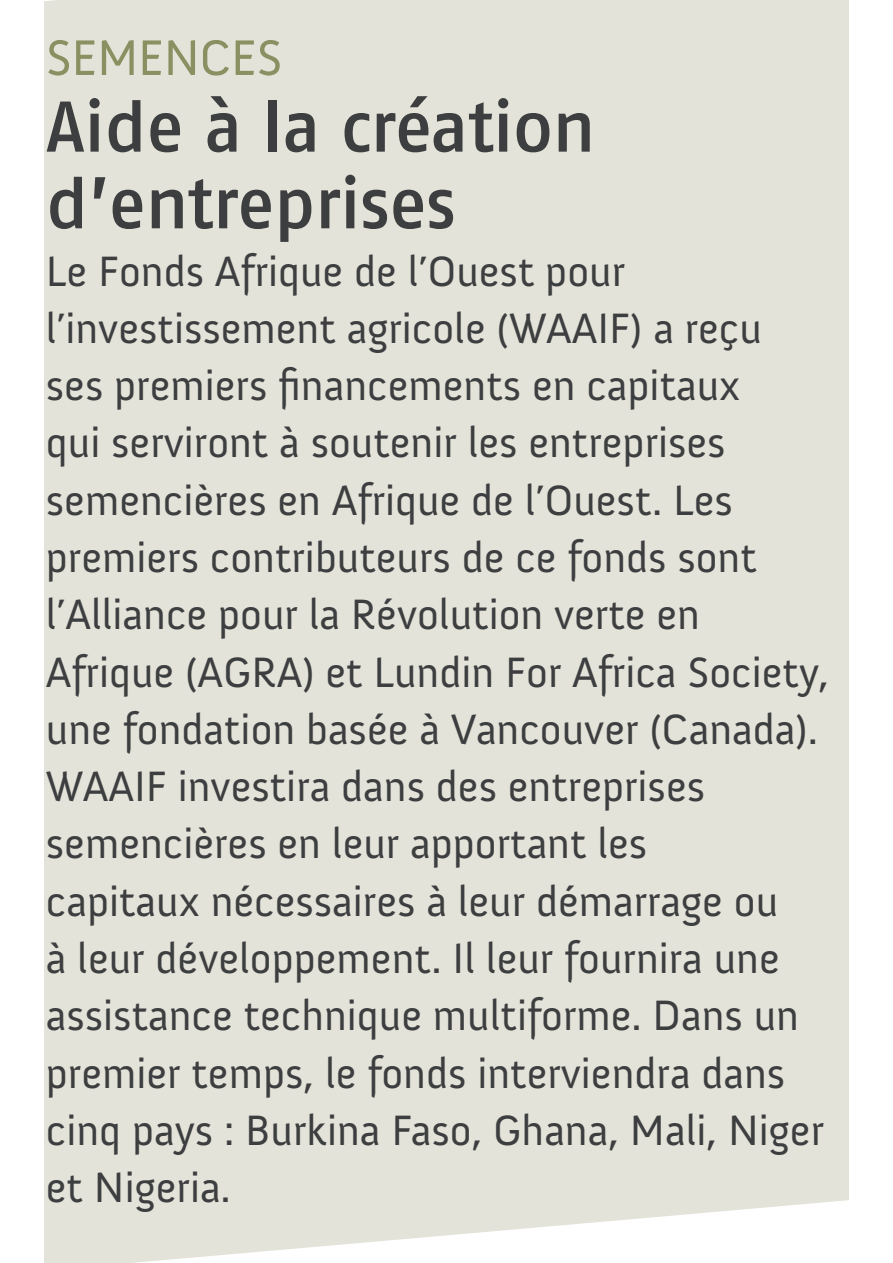
<style>
.page{position:relative;width:893px;height:1263px;background:#fff}
.page>*{position:absolute;margin:0;border:0;box-sizing:border-box;transform-origin:0 0}
.t1{font:500 71.55px/76.7px "Fago OT";letter-spacing:-.01em;color:#3d3e40}
.t2{font:51.15px "Anivers";letter-spacing:-.01em;color:#8a9061}
.t3{font:43.5px/57.3px "Anivers";color:#3d3e40}
</style>
<div class="page">
<div style="left:45px;top:0;width:803px;height:1263px;background:#e4e3d9"></div>
<p class="t2" style="left:46px;top:38px;width:238px">SEMENCES</p>
<h1 class="t1" style="left:46px;top:89px;width:551px">Aide à la création d’entreprises</h1>
<p class="t3" style="left:46px;top:246px;width:785px">Le Fonds Afrique de l’Ouest pour l’investissement agricole (WAAIF) a reçu ses premiers financements en capitaux<br>qui serviront à soutenir les entreprises semencières en Afrique de l’Ouest. Les premiers contributeurs de ce fonds sont l’Alliance pour la Révolution verte en Afrique (AGRA) et Lundin For Africa Society, une fondation basée à Vancouver (Canada).<br>WAAIF investira dans des entreprises semencières en leur apportant les<br>capitaux nécessaires à leur démarrage ou<br>à leur développement. Il leur fournira une assistance technique multiforme. Dans un premier temps, le fonds interviendra dans cinq pays : Burkina Faso, Ghana, Mali, Niger et Nigeria.</p>
</div>
